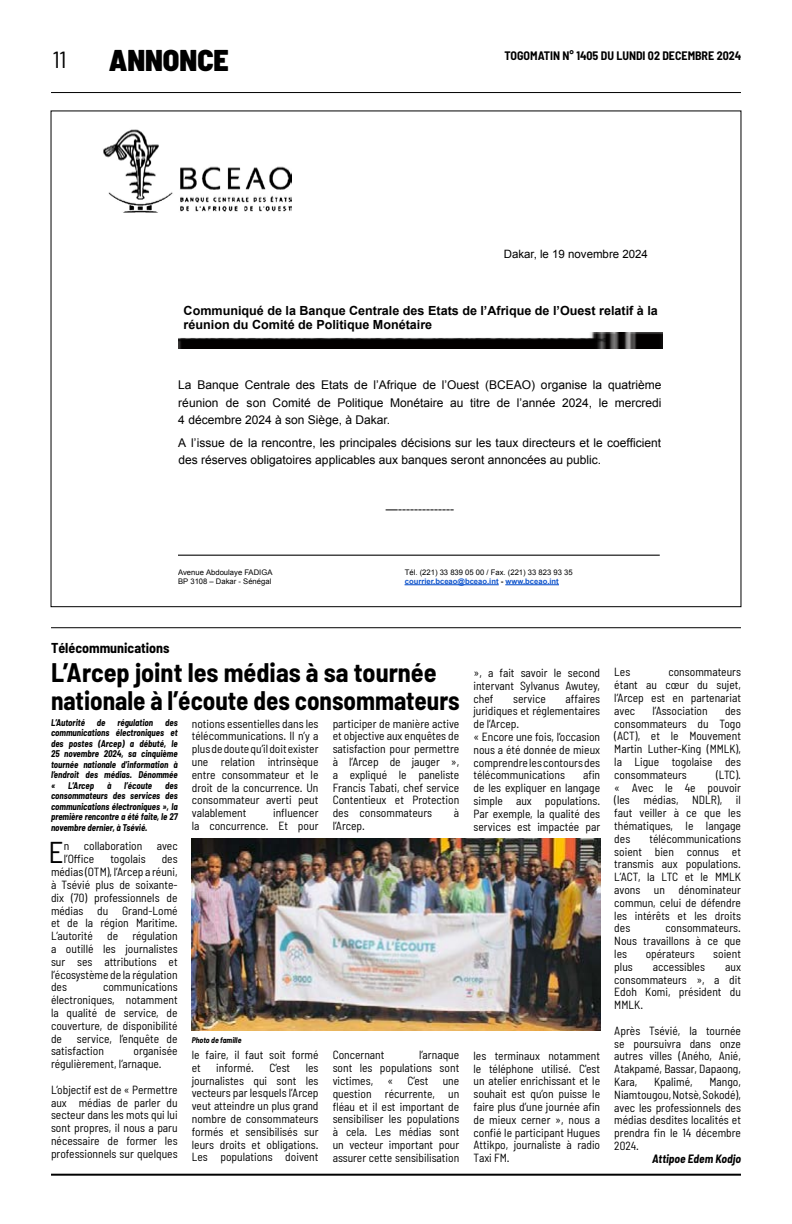
<style>
.page{position:relative;width:792px;height:1224px;background:#fff}
.page>*{position:absolute;margin:0;border:0;box-sizing:border-box;transform-origin:0 0}
.t1{font:semi-condensed 30.1px "Barlow";color:#000}
.t2{font:900 semi-condensed 30px "Barlow";color:#000}
.t3{font:700 semi-condensed 26.2px/28.2px "Barlow";color:#000}
.t4{font:semi-condensed 23.3px "Barlow";color:#000}
.t5{font:700 semi-condensed 14px "Barlow";color:#000}
.t6{font:700 12.6px/14.8px "Arial";color:#000}
.t7{font:12px/17.4px "Arial";color:#000}
.t8{font:700 semi-condensed 12px "Barlow";color:#000}
.t9{font:semi-condensed 11.8px/12.8px "Barlow";color:#000;text-align:justify}
.t10{font:italic 700 semi-condensed 11.8px "Barlow";color:#000}
.t11{font:11.5px "Arial";color:#000}
.t12{font:italic 700 semi-condensed 9.5px/10.5px "Barlow";color:#000;text-align:justify;scale:.94 1}
.t13{font:italic 700 semi-condensed 8px "Barlow";color:#000}
.t14{font:7.7px/9px "Arial";color:#000}
.s1{font-weight:700;color:#15c}
.s2{font-weight:700}
</style>
<div class="page">
<hr style="left:51px;top:92px;width:690px;height:1px;background:#000">
<hr style="left:51px;top:1174px;width:690px;height:2px;background:#000">
<hr style="left:51px;top:627px;width:690px;height:1px;background:#000">
<img style="left:103px;top:129px;width:189px;height:83px">
<img style="left:178px;top:332px;width:484px;height:17px">
<hr style="left:178px;top:555px;width:482px;height:1px;background:#000">
<hr style="left:405px;top:584px;width:94px;height:1px;background:#15c">
<hr style="left:505px;top:584px;width:54px;height:1px;background:#15c">
<img style="left:192px;top:838px;width:408px;height:193px">
<h2 class="t2" style="left:109px;top:41px;width:122px">ANNONCE</h2>
<h3 class="t4" style="left:53px;top:45px;width:15px">11</h3>
<p class="t8" style="left:505px;top:48px;width:238px">TOGOMATIN N° 1405 DU LUNDI 02 DECEMBRE 2024</p>
<p class="t11" style="left:504px;top:246px;width:146px">Dakar, le 19 novembre 2024</p>
<p class="t6" style="left:184px;top:303px;width:476px">Communiqué de la Banque Centrale des Etats de l’Afrique de l’Ouest relatif à la réunion du Comité de Politique Monétaire</p>
<p class="t7" style="left:178px;top:377px;width:485px;text-align:justify">La Banque Centrale des Etats de l’Afrique de l’Ouest (BCEAO) organise la quatrième réunion de son Comité de Politique Monétaire au titre de l’année 2024, le mercredi 4 décembre 2024 à son Siège, à Dakar.</p>
<p class="t7" style="left:178px;top:434px;width:484px">A l’issue de la rencontre, les principales décisions sur les taux directeurs et le coefficient des réserves obligatoires applicables aux banques seront annoncées au public.</p>
<p class="t7" style="left:179px;top:400px;width:483px">La Banque Centrale des Etats de l’Afrique de l’Ouest (BCEAO) organise la quatrième</p>
<p class="t7" style="left:179px;top:432px;width:483px;line-height:22.9px">4 décembr 2024 à son Siège, à Dakar.<br>A l’issue de la rencontre, les principales décisions sur les taux directeurs et le coefficient</p>
<p class="t7" style="left:386px;top:501px;width:70px">—--------------</p>
<p class="t14" style="left:178px;top:567px;width:96px">Avenue Abdoulaye FADIGA<br>BP 3108 – Dakar - Sénégal</p>
<p class="t14" style="left:405px;top:567px;width:169px">Tél. (221) 33 839 05 00 / Fax. (221) 33 823 93 35 <span class="s1">courrier.bceao@bceao.int</span> <span class="s2">-</span> <span class="s1">www.bceao.int</span></p>
<p class="t5" style="left:51px;top:639px;width:120px">Télécommunications</p>
<h3 class="t3" style="left:51px;top:658px;width:410px">L’Arcep joint les médias à sa tournée nationale à l’écoute des consommateurs</h3>
<p class="t12" style="left:51px;top:717px;width:136px">L’Autorité de régulation des communications électroniques et des postes (Arcep) a débuté, le 25 novembre 2024, sa cinquième tournée nationale d’information à l’endroit des médias. Dénommée «</p>
<p class="t9" style="left:333px;top:717px;width:128px">participer de manière active et objective aux enquêtes de satisfaction pour permettre à l’Arcep de jauger », a expliqué le paneliste Francis Tabati, chef service Contentieux et Protection des consommateurs</p>
<p class="t9" style="left:192px;top:717px;width:128px">notions essentielles dans les télécommunications. Il n’y a plus de doute qu’il doit exister une relation intrinsèque entre consommateur et le droit de la concurrence. Un consommateur averti peut valablement</p>
<p class="t12" style="left:68px;top:780px;width:29px">L’Arcep</p>
<p class="t12" style="left:107px;top:780px;width:6px">à</p>
<p class="t12" style="left:124px;top:780px;width:31px">l’écoute</p>
<p class="t12" style="left:51px;top:780px;width:136px;text-indent:114px">des consommateurs des services des communications électroniques », la première rencontre a été faite, le 27 novembre dernier, à Tsévié.</p>
<p class="t9" style="left:454px;top:806px;width:7px">à</p>
<p class="t9" style="left:192px;top:806px;width:128px;text-align:right">influencer<br>la concurrence. Et pour</p>
<p class="t9" style="left:333px;top:819px;width:34px">l’Arcep.</p>
<h1 class="t1" style="left:49px;top:834px;width:17px">E</h1>
<p class="t9" style="left:64px;top:840px;width:115px">n collaboration avec l’Office</p>
<p class="t9" style="left:51px;top:852px;width:128px;text-indent:111px">des médias (OTM), l’Arcep a réuni, à Tsévié plus de soixante&shy;dix (70) professionnels de médias du Grand-Lomé et de la région Maritime.<br>L’autorité de régulation a outillé les journalistes sur ses attributions et l’écosystème de la régulation des</p>
<p class="t9" style="left:110px;top:852px;width:37px">togolais</p>
<p class="t9" style="left:51px;top:980px;width:128px;text-indent:52px">communications électroniques, notamment la qualité de service, de couverture, de disponibilité de</p>
<p class="t9" style="left:51px;top:1032px;width:128px;text-indent:26px">service, l’enquête de satisfaction</p>
<p class="t9" style="left:51px;top:1044px;width:128px;text-indent:83px">organisée régulièrement, l’arnaque.</p>
<p class="t9" style="left:51px;top:1083px;width:128px">L’objectif est de « Permettre aux médias de parler du secteur dans les mots qui lui sont propres, il nous a paru nécessaire de former les professionnels sur quelques</p>
<p class="t13" style="left:192px;top:1035px;width:51px">Photo de famille</p>
<p class="t9" style="left:192px;top:1048px;width:128px">le faire, il faut soit formé et</p>
<p class="t9" style="left:216px;top:1061px;width:39px">informé.</p>
<p class="t9" style="left:269px;top:1061px;width:22px">C’est</p>
<p class="t9" style="left:192px;top:1061px;width:128px;text-indent:114px">les journalistes qui sont les vecteurs par lesquels l’Arcep veut atteindre un plus grand nombre de consommateurs formés et sensibilisés sur leurs droits et obligations.<br>Les populations doivent</p>
<p class="t9" style="left:333px;top:1048px;width:53px">Concernant</p>
<p class="t9" style="left:333px;top:1048px;width:128px;text-indent:87px">l’arnaque sont les populations sont victimes, « C’est une question récurrente, un fléau et il est important de sensibiliser les populations à cela. Les médias sont un vecteur important pour assurer cette sensibilisation</p>
<p class="t9" style="left:474px;top:666px;width:128px">», a fait savoir le second intervant Sylvanus Awutey, chef</p>
<p class="t9" style="left:474px;top:692px;width:128px;text-align:left;text-indent:92px">affaires juridiques et réglementaires de l’Arcep.<br>« Encore une fois, l’occasion nous a été donnée de mieux comprendre les contours des télécommunications</p>
<p class="t9" style="left:513px;top:692px;width:34px">service</p>
<p class="t9" style="left:474px;top:768px;width:128px;text-indent:110px">afin de les expliquer en langage simple aux populations.<br>Par exemple, la qualité des services est impactée par</p>
<p class="t9" style="left:474px;top:1049px;width:128px">les terminaux notamment le téléphone utilisé. C'est un atelier enrichissant et le souhait est qu’on puisse le faire plus d’une journée afin de mieux cerner », nous a confié le participant Hugues Attikpo, journaliste à radio Taxi FM.</p>
<p class="t9" style="left:614px;top:665px;width:17px">Les</p>
<p class="t9" style="left:614px;top:665px;width:128px;text-indent:54px">consommateurs étant au cœur du sujet, l’Arcep est en partenariat avec</p>
<p class="t9" style="left:614px;top:704px;width:128px;text-indent:111px">des consommateurs du Togo (ACT), et le Mouvement Martin Luther-King (MMLK), la Ligue togolaise des consommateurs</p>
<p class="t9" style="left:652px;top:704px;width:57px">l’Association</p>
<p class="t9" style="left:614px;top:768px;width:128px;text-indent:102px">(LTC). « Avec le 4e pouvoir (les médias, NDLR), il faut veiller à ce que les thématiques, le langage des</p>
<p class="t9" style="left:614px;top:832px;width:128px;text-indent:35px">télécommunications soient bien connus et transmis aux populations.<br>L’ACT, la LTC et le MMLK avons un dénominateur commun, celui de défendre les intérêts et les droits des</p>
<p class="t9" style="left:614px;top:922px;width:128px;text-indent:51px">consommateurs.<br>Nous travaillons à ce que les</p>
<p class="t9" style="left:646px;top:947px;width:50px">opérateurs</p>
<p class="t9" style="left:713px;top:947px;width:29px">soient</p>
<p class="t9" style="left:614px;top:960px;width:20px">plus</p>
<p class="t9" style="left:653px;top:960px;width:54px">accessibles</p>
<p class="t9" style="left:614px;top:960px;width:128px;text-indent:111px">aux consommateurs », a dit Edoh Komi, président du MMLK.</p>
<p class="t9" style="left:614px;top:1024px;width:128px">Après Tsévié, la tournée se poursuivra dans onze autres villes (Aného, Anié, Atakpamé, Bassar, Dapaong, Kara,</p>
<p class="t9" style="left:654px;top:1075px;width:40px">Kpalimé,</p>
<p class="t9" style="left:614px;top:1075px;width:128px;text-indent:95px">Mango, Niamtougou, Notsè, Sokodé), avec les professionnels des médias desdites localités et prendra fin le 14 décembre 2024.</p>
<p class="t10" style="left:652px;top:1151px;width:90px">Attipoe Edem Kodjo</p>
</div>
